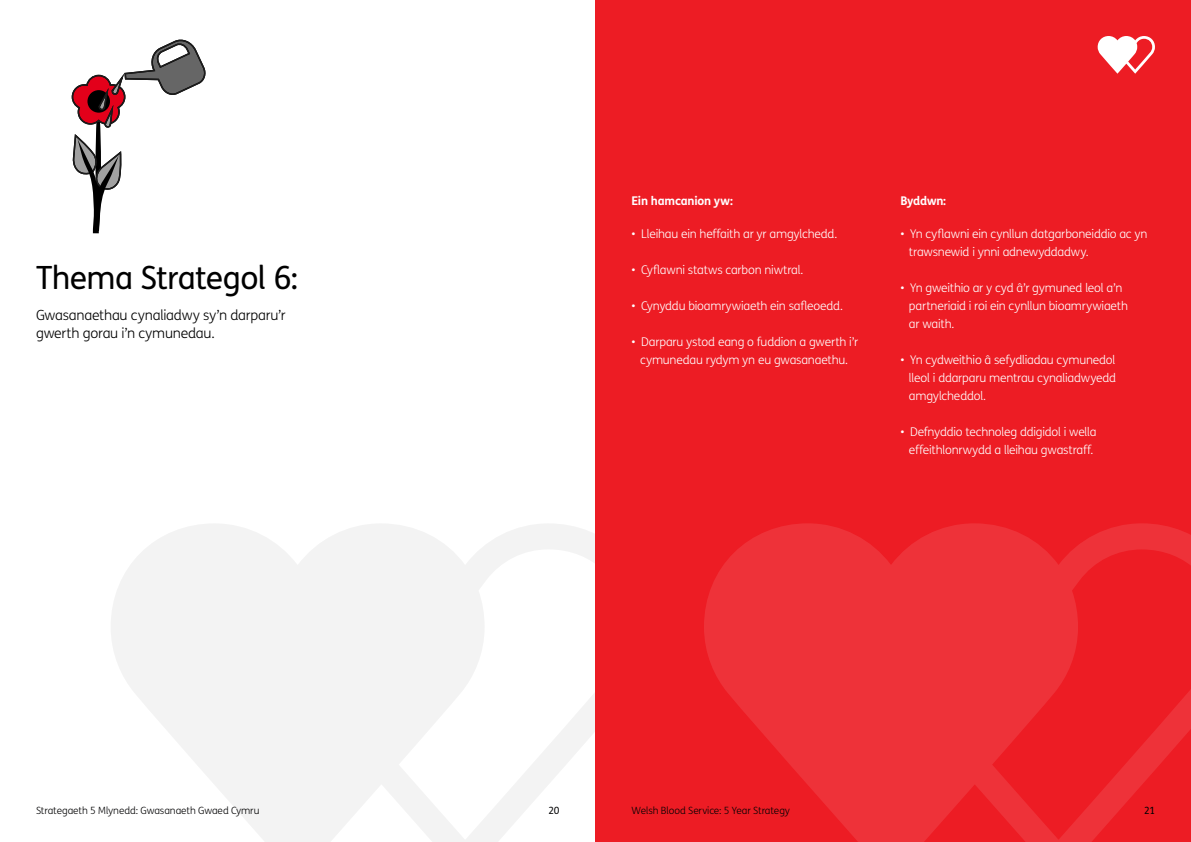
<style>
.page{position:relative;width:1191px;height:842px;background:#fff}
.page>*{position:absolute;margin:0;border:0;box-sizing:border-box;transform-origin:0 0}
.t1{font:32px "FS Me";letter-spacing:-.02em;color:#000}
.t2{font:300 14px/18px "FS Me";letter-spacing:-.015em;color:#000}
.t3{font:300 12px/18px "FS Me";letter-spacing:-.02em;color:#fff;text-align:center}
.t4{font:700 12px "FS Me";letter-spacing:-.02em;color:#fff}
.t5{font:300 10px "FS Me";letter-spacing:-.01em;color:#020203}
.t6{font:10px "FS Me";color:#020203}
</style>
<div class="page">
<div style="left:595px;top:0;width:596px;height:842px;background:#ed1c24"></div>
<svg style="left:1097px;top:36px;width:58px;height:38px"></svg>
<svg style="left:704px;top:523px;width:487px;height:319px;fill:#ee3239"></svg>
<svg style="left:111px;top:524px;width:484px;height:318px;fill:#f3f3f3"></svg>
<hr style="left:96px;top:104px;width:4px;height:127px;background:#2f2f2f;border-radius:50%">
<div style="left:96px;top:104px;width:5px;height:127px;border:2px solid #000;border-radius:50%"></div>
<svg style="left:72px;top:136px;width:50px;height:97px"></svg>
<svg style="left:71px;top:39px;width:135px;height:88px"></svg>
<h1 class="t1" style="left:36px;top:256px;width:264px">Thema Strategol 6:</h1>
<p class="t2" style="left:36px;top:305px;width:251px">Gwasanaethau cynaliadwy sy’n darparu’r gwerth gorau i’n cymunedau.</p>
<p class="t4" style="left:631px;top:191px;width:103px">Ein hamcanion yw:</p>
<p class="t4" style="left:900px;top:191px;width:47px">Byddwn:</p>
<p class="t3" style="left:631px;top:224px;width:207px">• Lleihau ein heffaith ar yr amgylchedd.</p>
<p class="t3" style="left:631px;top:260px;width:173px">• Cyflawni statws carbon niwtral.</p>
<p class="t3" style="left:631px;top:296px;width:213px">• Cynyddu bioamrywiaeth ein safleoedd.</p>
<p class="t3" style="left:631px;top:332px;width:228px">• Darparu ystod eang o fuddion a gwerth i’r cymunedau rydym yn eu gwasanaethu.</p>
<p class="t3" style="left:909px;top:224px;width:240px;text-align:left;text-indent:-9px">• Yn cyflawni ein cynllun datgarboneiddio ac yn trawsnewid i ynni adnewyddadwy.</p>
<p class="t3" style="left:909px;top:278px;width:220px;text-align:left;text-indent:-9px">• Yn gweithio ar y cyd â’r gymuned leol a’n partneriaid i roi ein cynllun bioamrywiaeth ar waith.</p>
<p class="t3" style="left:909px;top:350px;width:209px;text-align:justify;text-indent:-9px">• Yn cydweithio â sefydliadau cymunedol lleol i ddarparu mentrau cynaliadwyedd amgylcheddol.</p>
<p class="t3" style="left:900px;top:422px;width:198px">• Defnyddio technoleg ddigidol i wella effeithlonrwydd a lleihau gwastraff.</p>
<p class="t5" style="left:631px;top:803px;width:160px">Welsh Blood Service: 5 Year Strategy</p>
<p class="t5" style="left:36px;top:803px;width:225px">Strategaeth 5 Mlynedd: Gwasanaeth Gwaed Cymru</p>
<p class="t6" style="left:548px;top:803px;width:13px">20</p>
<p class="t6" style="left:1144px;top:803px;width:12px">21</p>
</div>
